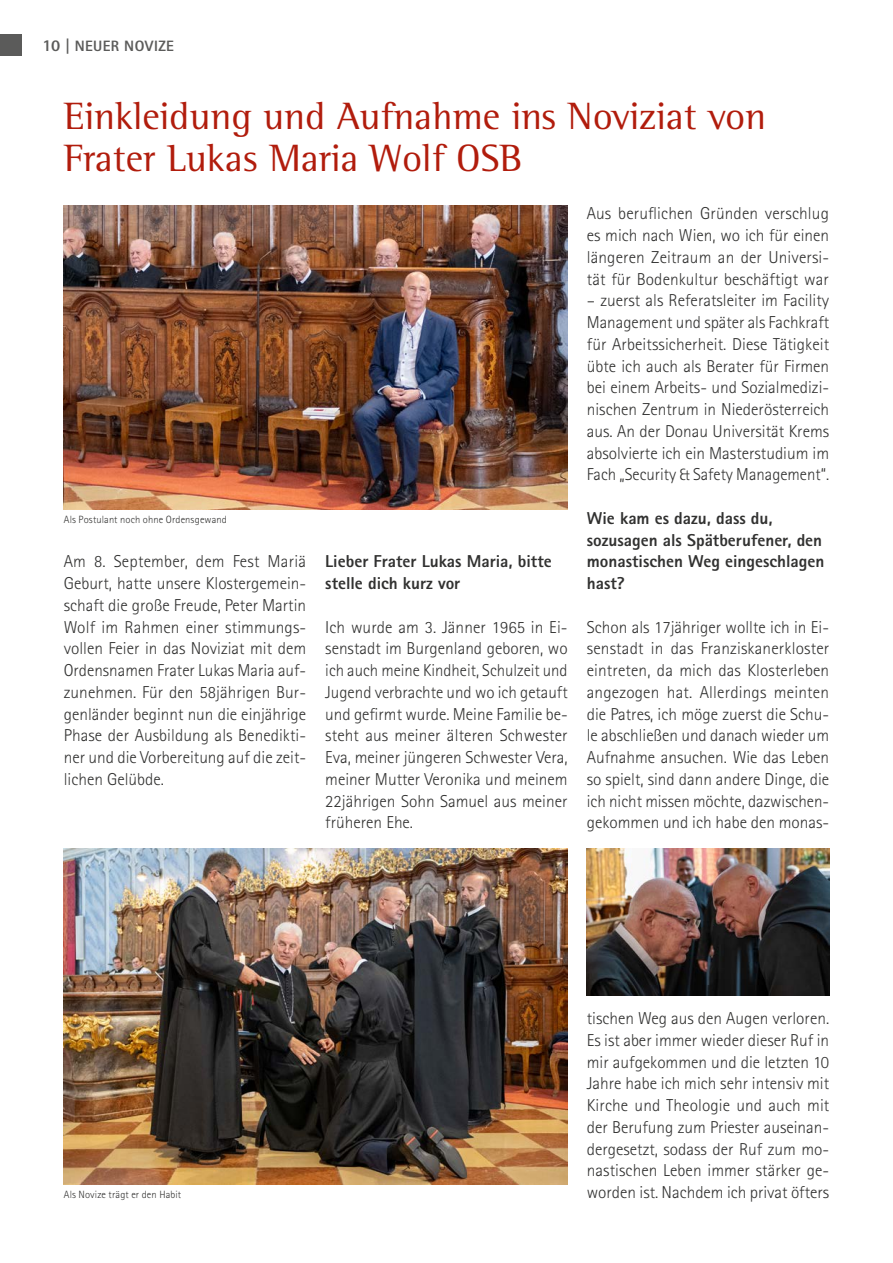
<style>
.page{position:relative;width:893px;height:1263px;background:#fff}
.page>*{position:absolute;margin:0;border:0;box-sizing:border-box;transform-origin:0 0}
.t1{font:39px/42px "Rotis Semi Serif Pro";color:#b11c0c}
.t2{font:300 17.25px/21.8px "Rotis Sans Serif Pro";color:#313130;text-align:justify}
.t3{font:800 17.25px/21.8px "Rotis Sans Serif Pro";color:#313130}
.t4{font:800 15px "Rotis Sans Serif Pro";letter-spacing:.025em;color:#5b5b5a}
.t5{font:300 10.5px "Rotis Sans Serif Pro";letter-spacing:.015em;color:#313130}
.s1{font-size:16.5px}
</style>
<div class="page">
<div style="left:0;top:34px;width:21px;height:21px;background:#5b5b5a"></div>
<img style="left:586px;top:848px;width:243px;height:148px">
<img style="left:64px;top:848px;width:504px;height:336px">
<img style="left:64px;top:205px;width:504px;height:305px">
<p class="t4" style="left:43px;top:36px;width:133px"><span class="s1">10</span> | NEUER NOVIZE</p>
<h1 class="t1" style="left:64px;top:95px;width:704px">Einkleidung und Aufnahme ins Noviziat von<br>Frater Lukas Maria Wolf OSB</h1>
<p class="t5" style="left:64px;top:514px;width:165px">Als Postulant noch ohne Ordensgewand</p>
<p class="t2" style="left:64px;top:551px;width:244px">Am 8. September, dem Fest Mariä Geburt, hatte unsere Klostergemein&shy;schaft die große Freude, Peter Martin Wolf im Rahmen einer stimmungs&shy;vollen Feier in das Noviziat mit dem Ordensnamen Frater Lukas Maria auf&shy;zunehmen. Für den 58jährigen Bur&shy;genländer beginnt nun die einjährige Phase der Ausbildung als Benedikti&shy;ner und die Vorbereitung auf die zeit&shy;lichen Gelübde.</p>
<p class="t3" style="left:325px;top:550px;width:228px">Lieber Frater Lukas Maria, bitte stelle dich kurz vor</p>
<p class="t2" style="left:325px;top:616px;width:244px">Ich wurde am 3. Jänner 1965 in Ei&shy;senstadt im Burgenland geboren, wo ich auch meine Kindheit, Schulzeit und Jugend verbrachte und wo ich getauft und gefirmt wurde. Meine Familie be&shy;steht aus meiner älteren Schwester Eva, meiner jüngeren Schwester Vera, meiner Mutter Veronika und meinem 22jährigen Sohn Samuel aus meiner früheren Ehe.</p>
<p class="t2" style="left:587px;top:203px;width:244px">Aus beruflichen Gründen verschlug es mich nach Wien, wo ich für einen längeren Zeitraum an der Universi&shy;tät für Bodenkultur beschäftigt war</p>
<p class="t2" style="left:587px;top:290px;width:244px">– zuerst als Referatsleiter im Facility Management und später als Fachkraft für Arbeitssicherheit. Diese Tätigkeit übte ich auch als Berater für Firmen bei einem Arbeits- und Sozialmedizi&shy;nischen Zentrum in Niederösterreich aus. An der Donau Universität Krems absolvierte ich ein Masterstudium im Fach „Security &amp; Safety Management“.</p>
<p class="t3" style="left:587px;top:507px;width:239px">Wie kam es dazu, dass du, sozusagen als Spätberufener, den monastischen Weg eingeschlagen hast?</p>
<p class="t2" style="left:587px;top:616px;width:244px">Schon als 17jähriger wollte ich in Ei&shy;senstadt in das Franziskanerkloster eintreten, da mich das Klosterleben angezogen hat. Allerdings meinten die Patres, ich möge zuerst die Schu&shy;le abschließen und danach wieder um Aufnahme ansuchen. Wie das Leben so spielt, sind dann andere Dinge, die ich nicht missen möchte, dazwischen&shy;gekommen und ich habe den monas-</p>
<p class="t5" style="left:64px;top:1188px;width:119px">Als Novize trägt er den Habit</p>
<p class="t2" style="left:587px;top:1008px;width:244px">tischen Weg aus den Augen verloren.<br>Es ist aber immer wieder dieser Ruf in mir aufgekommen und die letzten 10<br>Jahre habe ich mich sehr intensiv mit Kirche und Theologie und auch mit der Berufung zum Priester auseinan&shy;dergesetzt, sodass der Ruf zum mo&shy;nastischen Leben immer stärker ge&shy;worden ist. Nachdem ich privat öfters</p>
</div>
